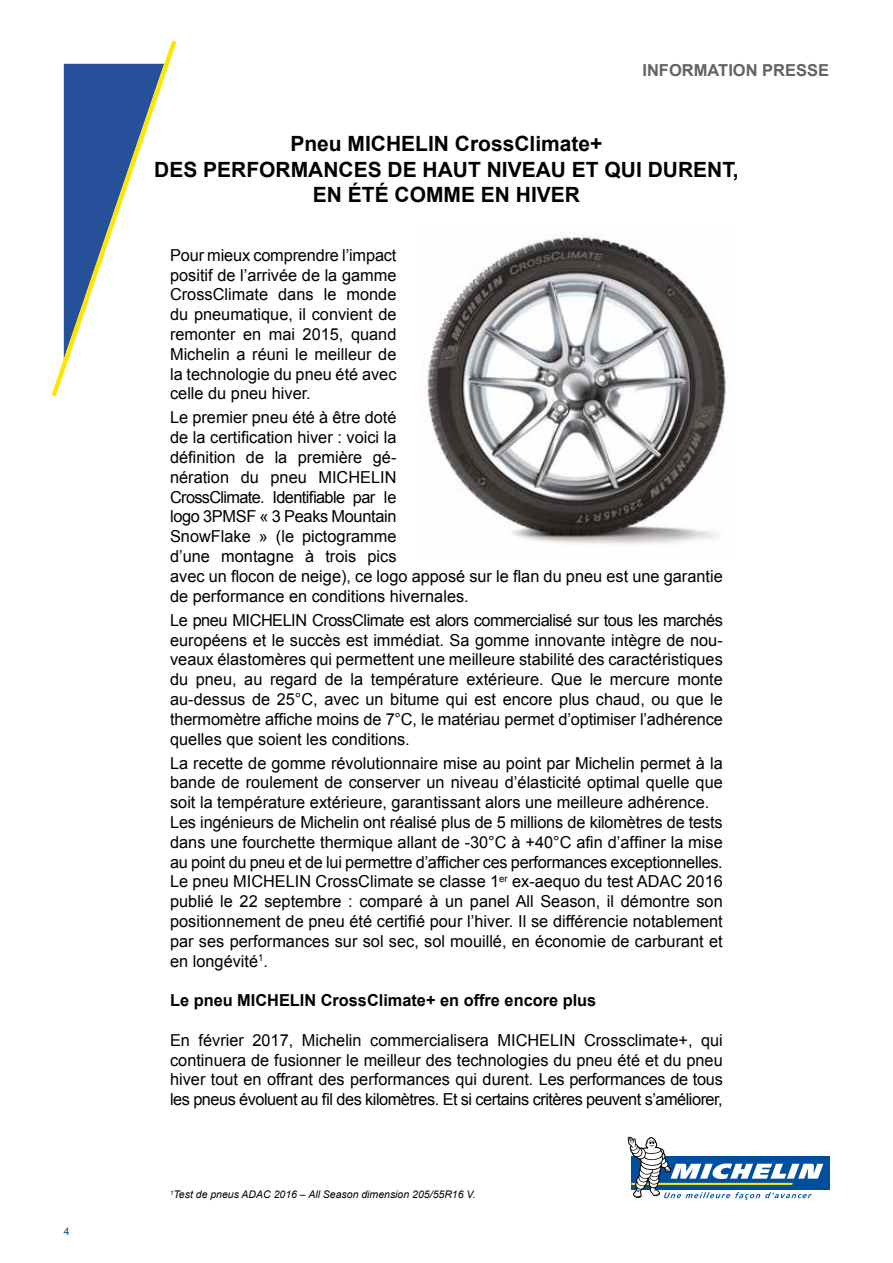
<style>
.page{position:relative;width:893px;height:1263px;background:#fff}
.page>*{position:absolute;margin:0;border:0;box-sizing:border-box;transform-origin:0 0}
.t1{font:700 21px/25.2px "Arial";color:#000;text-align:center}
.t2{font:16.5px/19.8px "Arial";color:#000;text-align:justify}
.t3{font:700 16.5px "Arial";color:#000}
.t4{font:700 16.5px "Arial";color:#646363}
.t5{font:italic 10.5px "Arial";color:#000}
.t6{font:10.5px "Arial";color:#004f9f}
</style>
<div class="page">
<svg style="left:627px;top:1136px;width:203px;height:64px"></svg>
<svg style="left:51px;top:40px;width:126px;height:357px"></svg>
<img style="left:425px;top:232px;width:307px;height:312px">
<p class="t6" style="left:64px;top:1224px;width:7px">4</p>
<p class="t4" style="left:642px;top:59px;width:188px">INFORMATION PRESSE</p>
<p class="t1" style="left:154px;top:132px;width:586px">Pneu MICHELIN CrossClimate+<br>DES PERFORMANCES DE HAUT NIVEAU ET QUI DURENT,<br>EN ÉTÉ COMME EN HIVER</p>
<p class="t2" style="left:170px;top:245px;width:228px">Pour mieux comprendre l’impact positif de l’arrivée de la gamme CrossClimate dans le monde du pneumatique, il convient de remonter en mai 2015, quand Michelin a réuni le meilleur de la technologie du pneu été avec celle du pneu hiver.</p>
<p class="t2" style="left:170px;top:408px;width:554px;text-align:left">Le premier pneu été à être doté<br>de la certification hiver : voici la<br>définition de la première gé-<br>nération du pneu MICHELIN<br>CrossClimate. Identifiable par le<br>logo 3PMSF « 3 Peaks Mountain<br>SnowFlake » (le pictogramme<br>d’une montagne à trois pics<br>avec un flocon de neige), ce logo apposé sur le flan du pneu est une garantie de performance en conditions hivernales.</p>
<p class="t2" style="left:170px;top:610px;width:554px">Le pneu MICHELIN CrossClimate est alors commercialisé sur tous les marchés européens et le succès est immédiat. Sa gomme innovante intègre de nou&shy;veaux élastomères qui permettent une meilleure stabilité des caractéristiques du pneu, au regard de la température extérieure. Que le mercure monte au-dessus de 25°C, avec un bitume qui est encore plus chaud, ou que le thermomètre affiche moins de 7°C, le matériau permet d’optimiser l’adhérence quelles que soient les conditions.</p>
<p class="t2" style="left:170px;top:753px;width:554px;text-align:left">La recette de gomme révolutionnaire mise au point par Michelin permet à la bande de roulement de conserver un niveau d’élasticité optimal quelle que soit la température extérieure, garantissant alors une meilleure adhérence.<br>Les ingénieurs de Michelin ont réalisé plus de 5 millions de kilomètres de tests dans une fourchette thermique allant de -30°C à +40°C afin d’affiner la mise au point du pneu et de lui permettre d’afficher ces performances exceptionnelles.<br>Le pneu MICHELIN CrossClimate se classe 1<sup>er</sup> ex-aequo du test ADAC 2016 publié le 22 septembre : comparé à un panel All Season, il démontre son positionnement de pneu été certifié pour l’hiver. Il se différencie notablement par ses performances sur sol sec, sol mouillé, en économie de carburant et en longévité<sup>1</sup>.</p>
<p class="t3" style="left:170px;top:989px;width:428px">Le pneu MICHELIN CrossClimate+ en offre encore plus</p>
<p class="t2" style="left:170px;top:1030px;width:554px">En février 2017, Michelin commercialisera MICHELIN Crossclimate+, qui continuera de fusionner le meilleur des technologies du pneu été et du pneu hiver tout en offrant des performances qui durent. Les performances de tous les pneus évoluent au fil des kilomètres. Et si certains critères peuvent s’améliorer,</p>
<p class="t5" style="left:170px;top:1188px;width:307px"><sup>1</sup>Test de pneus ADAC 2016 – All Season dimension 205/55R16 V.</p>
</div>
